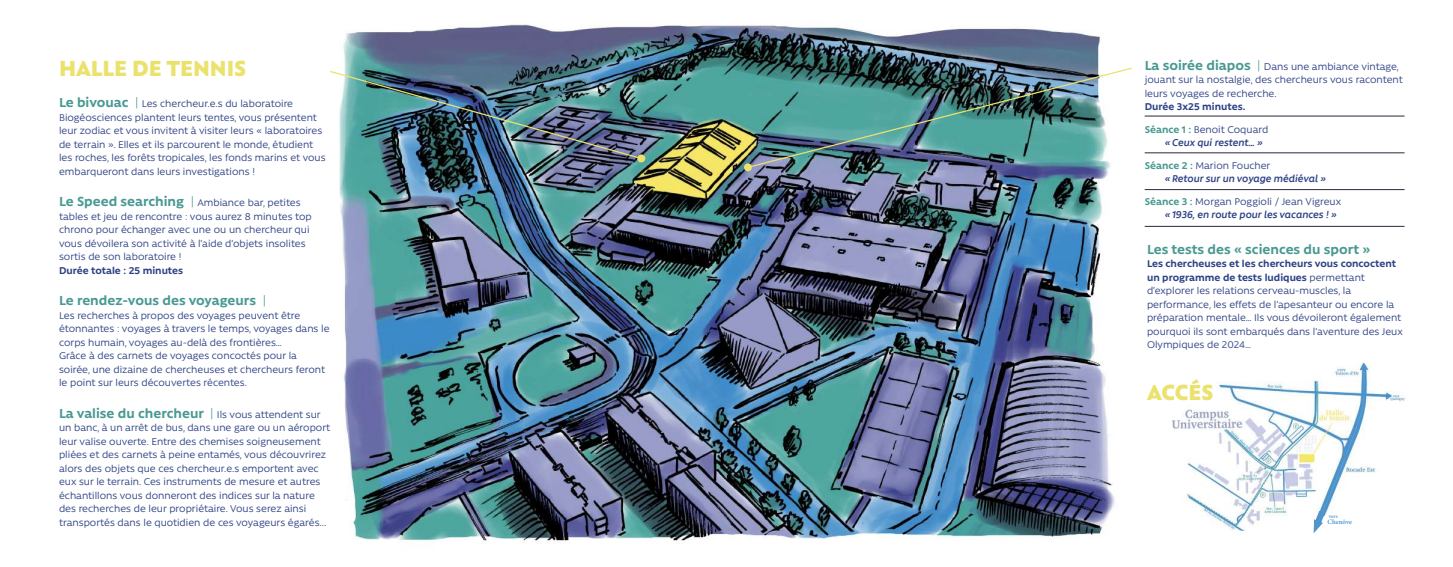
<style>
.page{position:relative;width:1453px;height:567px;background:#fff}
.page>*{position:absolute;margin:0;border:0;box-sizing:border-box;transform-origin:0 0}
.t1{font:900 25px "Rawson";color:#eae26d}
.t2{font:700 15px "Rawson";color:#489992}
.t3{font:11.25px/13.5px "Rawson";color:#2d4284}
.t4{font:italic 600 11.25px/22.5px "Rawson";color:#2d4284}
.t5{font:700 11.25px/22.5px "Rawson";color:#2d4284}
.t6{font:600 6.75px "Minion Pro";color:#4b93cd}
.t7{font:600 5.38px "Minion Pro";color:#4b93cd}
.s1{font-weight:700;font-size:15px;color:#489992}
.s2{font-weight:300;font-size:15px;color:#489992}
.s3{font-weight:300}
.s4{font-weight:400;font-size:11.25px;color:#2d4284}
.s5{color:#489992}
.s6{font-weight:400}
.s7{font-weight:700;font-style:normal;color:#489992}
.s8{font-weight:400;font-style:normal}
.s9{font-weight:700}
</style>
<div class="page">
<img style="left:339px;top:20px;width:776px;height:521px">
<img style="left:1172px;top:363px;width:233px;height:168px">
<svg style="left:1309px;top:504px;width:21px;height:29px"></svg>
<hr style="left:1144px;top:116px;width:260px;height:1px;background:#2b293b">
<hr style="left:1144px;top:153px;width:260px;height:1px;background:#2b293b">
<hr style="left:1144px;top:189px;width:260px;height:1px;background:#2b293b">
<hr style="left:1144px;top:226px;width:260px;height:1px;background:#2b293b">
<img style="left:330px;top:70px;width:313px;height:90px">
<div style="left:637px;top:154px;width:8px;height:8px;background:#eae26d;border-radius:50%"></div>
<img style="left:746px;top:67px;width:386px;height:102px">
<div style="left:744px;top:163px;width:8px;height:8px;background:#eae26d;border-radius:50%"></div>
<h1 class="t1" style="left:59px;top:53px;width:189px">HALLE DE TENNIS</h1>
<p class="t3" style="left:59px;top:97px;width:268px"><span class="s1">Le bivouac</span> <span class="s2">|</span> Les chercheur.e.s du laboratoire Biogéosciences plantent leurs tentes, vous présentent leur zodiac et vous invitent à visiter leurs « laboratoires de terrain ». Elles et ils parcourent le monde, étudient les roches, les forêts tropicales, les fonds marins et vous embarqueront dans leurs investigations !</p>
<p class="t3" style="left:59px;top:196px;width:254px"><span class="s1">Le Speed searching</span> <span class="s2">|</span> Ambiance bar, petites tables et jeu de rencontre : vous aurez 8 minutes top chrono pour échanger avec une ou un chercheur qui vous dévoilera son activité à l’aide d’objets insolites sortis de son laboratoire !</p>
<p class="t5" style="left:59px;top:259px;width:126px">Durée totale : 25 minutes</p>
<h2 class="t2" style="left:59px;top:292px;width:209px">Le rendez-vous des voyageurs <span class="s3">|</span></h2>
<p class="t3" style="left:59px;top:308px;width:272px">Les recherches à propos des voyages peuvent être étonnantes : voyages à travers le temps, voyages dans le corps humain, voyages au-delà des frontières…<br>Grâce à des carnets de voyages concoctés pour la soirée, une dizaine de chercheuses et chercheurs feront le point sur leurs découvertes récentes.</p>
<h2 class="t2" style="left:59px;top:404px;width:263px">La valise du chercheur <span class="s3">|</span> <span class="s4">Ils vous attendent sur</span></h2>
<p class="t3" style="left:59px;top:421px;width:273px">un banc, à un arrêt de bus, dans une gare ou un aéroport leur valise ouverte. Entre des chemises soigneusement pliées et des carnets à peine entamés, vous découvrirez alors des objets que ces chercheur.e.s emportent avec eux sur le terrain. Ces instruments de mesure et autres échantillons vous donneront des indices sur la nature des recherches de leur propriétaire. Vous serez ainsi transportés dans le quotidien de ces voyageurs égarés...</p>
<p class="t3" style="left:1144px;top:59px;width:260px"><span class="s1">La soirée diapos</span> <span class="s2">|</span> Dans une ambiance vintage, jouant sur la nostalgie, des chercheurs vous racontent leurs voyages de recherche.</p>
<p class="t5" style="left:1144px;top:95px;width:125px">Durée 3x25 minutes.<br><span class="s5">Séance 1 :</span> <span class="s6">Benoit Coquard</span></p>
<p class="t4" style="left:1144px;top:131px;width:127px;text-indent:19px">« Ceux qui restent… »<br><span class="s7">Séance 2 :</span> <span class="s8">Marion Foucher</span></p>
<p class="t4" style="left:1144px;top:167px;width:198px;text-align:center">« Retour sur un voyage médiéval »<br><span class="s7">Séance 3 :</span> <span class="s8">Morgan Poggioli / Jean Vigreux</span></p>
<p class="t4" style="left:1164px;top:203px;width:174px">« 1936, en route pour les vacances ! »</p>
<h2 class="t2" style="left:1147px;top:241px;width:225px">Les tests des « sciences du sport »</h2>
<p class="t3" style="left:1147px;top:257px;width:257px"><span class="s9">Les chercheuses et les chercheurs vous concoctent un programme de tests ludiques</span> permettant d’explorer les relations cerveau-muscles, la performance, les effets de l’apesanteur ou encore la préparation mentale… Ils vous dévoileront également pourquoi ils sont embarqués dans l’aventure des Jeux Olympiques de 2024…</p>
<h1 class="t1" style="left:1147px;top:378px;width:68px">ACCÉS</h1>
<p class="t7" style="left:1329px;top:513px;width:11px">vers</p>
<p class="t6" style="left:1327px;top:517px;width:26px">Chenôve</p>
</div>
